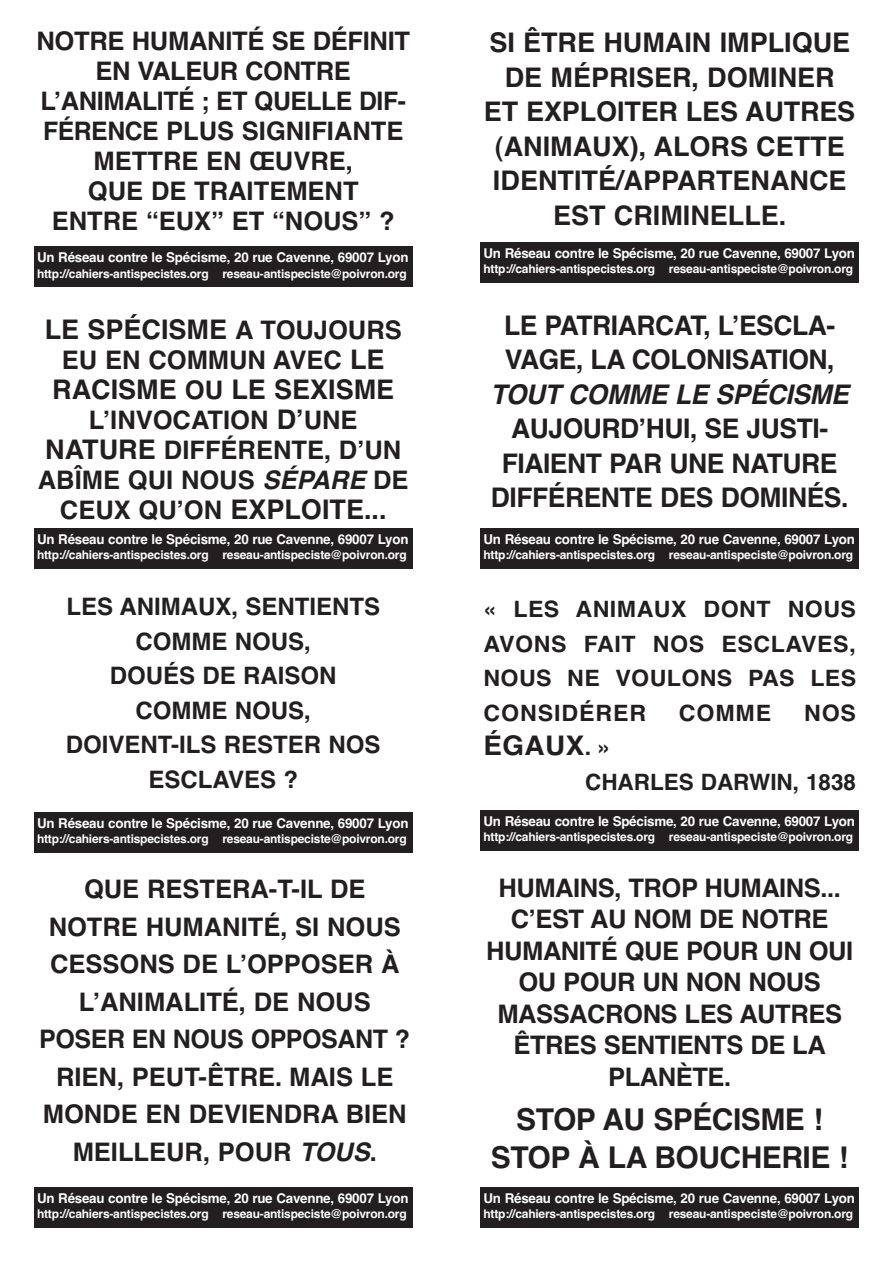
<style>
.page{position:relative;width:893px;height:1263px;background:#fff}
.page>*{position:absolute;margin:0;border:0;box-sizing:border-box;transform-origin:0 0}
.t1{font:700 30px/37.5px "Helvetica";letter-spacing:-.015em;color:#231f20;text-align:center}
.t2{font:700 27px/34.5px "Helvetica";color:#231f20;text-align:center}
.t3{font:italic 700 27px "Helvetica";letter-spacing:-.015em;color:#231f20}
.t4{font:700 25.5px/30px "Helvetica";color:#231f20;text-align:center}
.t5{font:700 24px/34.5px "Helvetica";color:#231f20;text-align:center}
.t6{font:700 22.5px/34.5px "Helvetica";letter-spacing:.015em;color:#231f20;text-align:justify}
.t7{font:700 13.5px "Helvetica";letter-spacing:-.015em;color:#fff}
.t8{font:700 12px "Helvetica";letter-spacing:-.015em;color:#fff}
.s1{font-size:25.5px}
.s2{font-size:27px}
.s3{font-style:italic}
.s4{font-size:22.5px}
</style>
<div class="page">
<div style="left:34px;top:247px;width:378px;height:40px;background:#231f20"></div>
<div style="left:34px;top:528px;width:378px;height:41px;background:#231f20"></div>
<div style="left:34px;top:812px;width:378px;height:40px;background:#231f20"></div>
<div style="left:34px;top:1187px;width:378px;height:41px;background:#231f20"></div>
<div style="left:480px;top:528px;width:379px;height:41px;background:#231f20"></div>
<div style="left:480px;top:810px;width:379px;height:41px;background:#231f20"></div>
<div style="left:480px;top:1187px;width:379px;height:41px;background:#231f20"></div>
<div style="left:480px;top:242px;width:379px;height:41px;background:#231f20"></div>
<h3 class="t4" style="left:36px;top:26px;width:375px">NOTRE HUMANITÉ SE DÉFINIT<br>EN VALEUR CONTRE<br>L’ANIMALITÉ ; ET QUELLE DIF-<br>FÉRENCE PLUS SIGNIFIANTE<br>METTRE EN ŒUVRE,<br>QUE DE TRAITEMENT<br>ENTRE “EUX” ET “NOUS” ?</h3>
<p class="t7" style="left:37px;top:250px;width:373px">Un Réseau contre le Spécisme, 20 rue Cavenne, 69007 Lyon</p>
<p class="t8" style="left:37px;top:266px;width:371px">http://cahiers-antispecistes.org reseau-antispeciste@poivron.org</p>
<h2 class="t2" style="left:45px;top:312px;width:359px">LE SPÉCISME <span class="s1">A TOUJOURS</span></h2>
<h3 class="t4" style="left:62px;top:345px;width:324px">EU EN COMMUN AVEC <span class="s2">LE</span></h3>
<h2 class="t2" style="left:52px;top:372px;width:344px">RACISME <span class="s1">OU</span> LE SEXISME</h2>
<h3 class="t4" style="left:38px;top:405px;width:372px">L’INVOCATION <span class="s2">D’</span>UNE<br><span class="s2">NATURE</span> DIFFÉRENTE, D’UN<br>ABÎME QUI NOUS <span class="s3">SÉPARE</span> DE</h3>
<h2 class="t2" style="left:60px;top:492px;width:328px"><span class="s1">CEUX QU’ON</span> EXPLOITE...</h2>
<p class="t7" style="left:37px;top:532px;width:373px">Un Réseau contre le Spécisme, 20 rue Cavenne, 69007 Lyon</p>
<p class="t8" style="left:37px;top:548px;width:371px">http://cahiers-antispecistes.org reseau-antispeciste@poivron.org</p>
<h3 class="t5" style="left:66px;top:590px;width:316px">LES ANIMAUX, SENTIENTS<br>COMME NOUS,<br>DOUÉS DE RAISON<br>COMME NOUS,<br>DOIVENT-ILS RESTER NOS<br>ESCLAVES ?</h3>
<p class="t7" style="left:37px;top:815px;width:373px">Un Réseau contre le Spécisme, 20 rue Cavenne, 69007 Lyon</p>
<p class="t8" style="left:37px;top:832px;width:371px">http://cahiers-antispecistes.org reseau-antispeciste@poivron.org</p>
<h3 class="t4" style="left:39px;top:871px;width:372px;line-height:37.5px">QUE RESTERA-T-IL DE<br>NOTRE HUMANITÉ, SI NOUS<br>CESSONS DE L’OPPOSER À<br>L’ANIMALITÉ, DE NOUS<br>POSER EN NOUS OPPOSANT ?<br>RIEN, PEUT-ÊTRE. MAIS LE<br>MONDE EN DEVIENDRA BIEN<br>MEILLEUR, POUR <span class="s3">TOUS</span>.</h3>
<p class="t7" style="left:37px;top:1190px;width:373px">Un Réseau contre le Spécisme, 20 rue Cavenne, 69007 Lyon</p>
<p class="t8" style="left:37px;top:1206px;width:371px">http://cahiers-antispecistes.org reseau-antispeciste@poivron.org</p>
<h2 class="t2" style="left:484px;top:26px;width:373px">SI ÊTRE HUMAIN IMPLIQUE<br>DE MÉPRISER, DOMINER<br>ET EXPLOITER LES AUTRES (ANIMAUX), ALORS CETTE<br>IDENTITÉ/APPARTENANCE<br>EST CRIMINELLE.</h2>
<p class="t7" style="left:483px;top:245px;width:373px">Un Réseau contre le Spécisme, 20 rue Cavenne, 69007 Lyon</p>
<p class="t8" style="left:483px;top:262px;width:371px">http://cahiers-antispecistes.org reseau-antispeciste@poivron.org</p>
<h2 class="t2" style="left:504px;top:308px;width:333px;text-align:left">LE PATRIARCAT, L’ESCLA-<br>VAGE, LA COLONISATION,</h2>
<h2 class="t3" style="left:490px;top:379px;width:360px">TOUT COMME LE SPÉCISME</h2>
<h2 class="t2" style="left:491px;top:412px;width:359px">AUJOURD’HUI, SE JUSTI-<br>FIAIENT PAR UNE NATURE<br>DIFFÉRENTE DES DOMINÉS.</h2>
<p class="t7" style="left:483px;top:532px;width:373px">Un Réseau contre le Spécisme, 20 rue Cavenne, 69007 Lyon</p>
<p class="t8" style="left:483px;top:548px;width:371px">http://cahiers-antispecistes.org reseau-antispeciste@poivron.org</p>
<h3 class="t6" style="left:483px;top:592px;width:374px">« LES ANIMAUX DONT NOUS AVONS FAIT NOS ESCLAVES, NOUS NE VOULONS PAS LES CONSIDÉRER</h3>
<h3 class="t6" style="left:679px;top:696px;width:94px">COMME</h3>
<h3 class="t6" style="left:804px;top:696px;width:54px">NOS</h3>
<h2 class="t2" style="left:483px;top:729px;width:130px">ÉGAUX<span class="s4">. »</span></h2>
<h3 class="t6" style="left:585px;top:765px;width:272px">CHARLES DARWIN, 1838</h3>
<p class="t7" style="left:483px;top:814px;width:373px">Un Réseau contre le Spécisme, 20 rue Cavenne, 69007 Lyon</p>
<p class="t8" style="left:483px;top:830px;width:371px">http://cahiers-antispecistes.org reseau-antispeciste@poivron.org</p>
<h3 class="t4" style="left:486px;top:872px;width:368px;line-height:31.5px">HUMAINS, TROP HUMAINS...<br>C’EST AU NOM DE NOTRE<br>HUMANITÉ QUE POUR UN OUI<br>OU POUR UN NON NOUS<br>MASSACRONS LES AUTRES<br>ÊTRES SENTIENTS DE LA<br>PLANÈTE.</h3>
<h1 class="t1" style="left:491px;top:1101px;width:359px">STOP AU SPÉCISME !<br>STOP À LA BOUCHERIE !</h1>
<p class="t7" style="left:483px;top:1190px;width:373px">Un Réseau contre le Spécisme, 20 rue Cavenne, 69007 Lyon</p>
<p class="t8" style="left:483px;top:1207px;width:371px">http://cahiers-antispecistes.org reseau-antispeciste@poivron.org</p>
</div>
